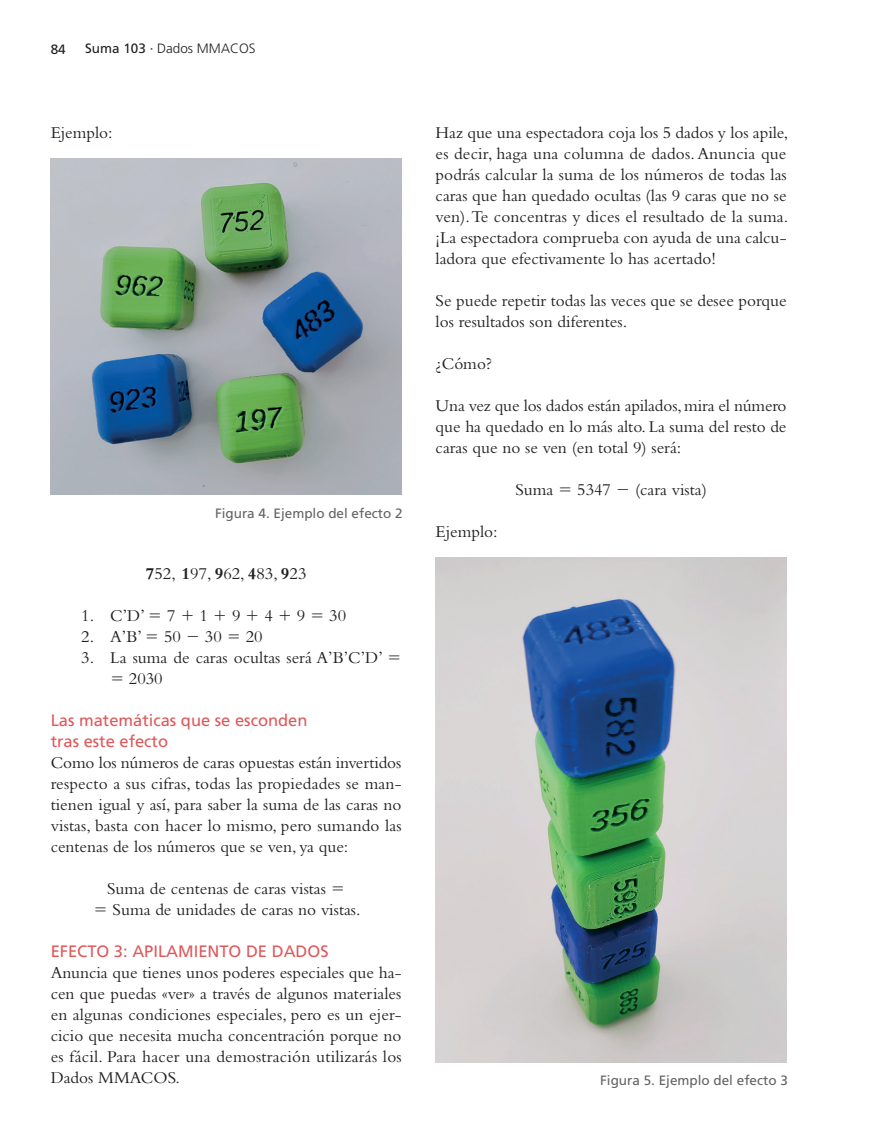
<style>
.page{position:relative;width:891px;height:1147px;background:#fff}
.page>*{position:absolute;margin:0;border:0;box-sizing:border-box;transform-origin:0 0}
.ARTÍCULO_-_Texto{font:17.25px/21px "Bembo Std";color:#231f20;text-align:justify}
.ARTÍCULO_-_Subtítulo{font:16.5px/21px "Frutiger LT Std";color:#df585b}
.PIE_DE_FOTO_-_PAR{font:13.5px "Frutiger LT Std";color:#636366}
.t1{font:300 13.5px "Frutiger LT Std";color:#231f20}
.t2{font:13.5px "Frutiger LT Std";color:#231f20}
.s1{font-weight:400}
.s2{font-weight:700}
.s3{font-family:"Mathematical Pi One"}
</style>
<div class="page">
<img style="left:51px;top:159px;width:350px;height:336px">
<img style="left:436px;top:558px;width:350px;height:504px">
<p class="t2" style="left:51px;top:41px;width:17px">84</p>
<p class="t1" style="left:85px;top:41px;width:172px"><span class="s1">Suma 103 ·</span> Dados MMACOS</p>
<p class="ARTÍCULO_-_Texto" style="left:51px;top:121px;width:64px">Ejemplo:</p>
<p class="PIE_DE_FOTO_-_PAR" style="left:215px;top:505px;width:189px">Figura 4. Ejemplo del efecto 2</p>
<p class="ARTÍCULO_-_Texto" style="left:146px;top:562px;width:162px"><span class="s2">7</span>52, <span class="s2">1</span>97, <span class="s2">9</span>62, <span class="s2">4</span>83, <span class="s2">9</span>23</p>
<p class="ARTÍCULO_-_Texto" style="left:81px;top:604px;width:266px">1. C’D’ <span class="s3">5</span> 7 <span class="s3">1</span> 1 <span class="s3">1</span> 9 <span class="s3">1</span> 4 <span class="s3">1</span> 9 <span class="s3">5</span> 30</p>
<p class="ARTÍCULO_-_Texto" style="left:81px;top:625px;width:183px">2. A’B’ <span class="s3">5</span> 50 <span class="s3">2</span> 30 <span class="s3">5</span> 20</p>
<p class="ARTÍCULO_-_Texto" style="left:110px;top:646px;width:293px;text-indent:-29px">3. La suma de caras ocultas será A’B’C’D’ <span class="s3">5<br>5</span> 2030</p>
<p class="ARTÍCULO_-_Subtítulo" style="left:51px;top:709px;width:258px">Las matemáticas que se esconden tras este efecto</p>
<p class="ARTÍCULO_-_Texto" style="left:51px;top:751px;width:352px">Como los números de caras opuestas están invertidos respecto a sus cifras, todas las propiedades se man&shy;tienen igual y así, para saber la suma de las caras no vistas, basta con hacer lo mismo, pero sumando las centenas de los números que se ven, ya que:</p>
<p class="ARTÍCULO_-_Texto" style="left:93px;top:877px;width:269px;text-align:center">Suma de centenas de caras vistas <span class="s3">5<br>5</span> Suma de unidades de caras no vistas.</p>
<p class="ARTÍCULO_-_Subtítulo" style="left:51px;top:940px;width:279px">EFECTO 3: APILAMIENTO DE DADOS</p>
<p class="ARTÍCULO_-_Texto" style="left:51px;top:961px;width:352px">Anuncia que tienes unos poderes especiales que ha&shy;cen que puedas «ver» a través de algunos materiales en algunas condiciones especiales, pero es un ejer&shy;cicio que necesita mucha concentración porque no es fácil. Para hacer una demostración utilizarás los Dados MMACOS.</p>
<p class="ARTÍCULO_-_Texto" style="left:435px;top:121px;width:354px">Haz que una espectadora coja los 5 dados y los apile, es decir, haga una columna de dados. Anuncia que podrás calcular la suma de los números de todas las caras que han quedado ocultas (las 9 caras que no se ven). Te concentras y dices el resultado de la suma. ¡La espectadora comprueba con ayuda de una calcu&shy;ladora que efectivamente lo has acertado!</p>
<p class="ARTÍCULO_-_Texto" style="left:435px;top:289px;width:352px">Se puede repetir todas las veces que se desee porque los resultados son diferentes.</p>
<p class="ARTÍCULO_-_Texto" style="left:435px;top:352px;width:58px">¿Cómo?</p>
<p class="ARTÍCULO_-_Texto" style="left:435px;top:394px;width:352px">Una vez que los dados están apilados, mira el número que ha quedado en lo más alto. La suma del resto de caras que no se ven (en total 9) será:</p>
<p class="ARTÍCULO_-_Texto" style="left:515px;top:478px;width:193px">Suma <span class="s3">5</span> 5347 <span class="s3">2</span> (cara vista)</p>
<p class="ARTÍCULO_-_Texto" style="left:435px;top:520px;width:64px">Ejemplo:</p>
<p class="PIE_DE_FOTO_-_PAR" style="left:600px;top:1072px;width:189px">Figura 5. Ejemplo del efecto 3</p>
</div>
